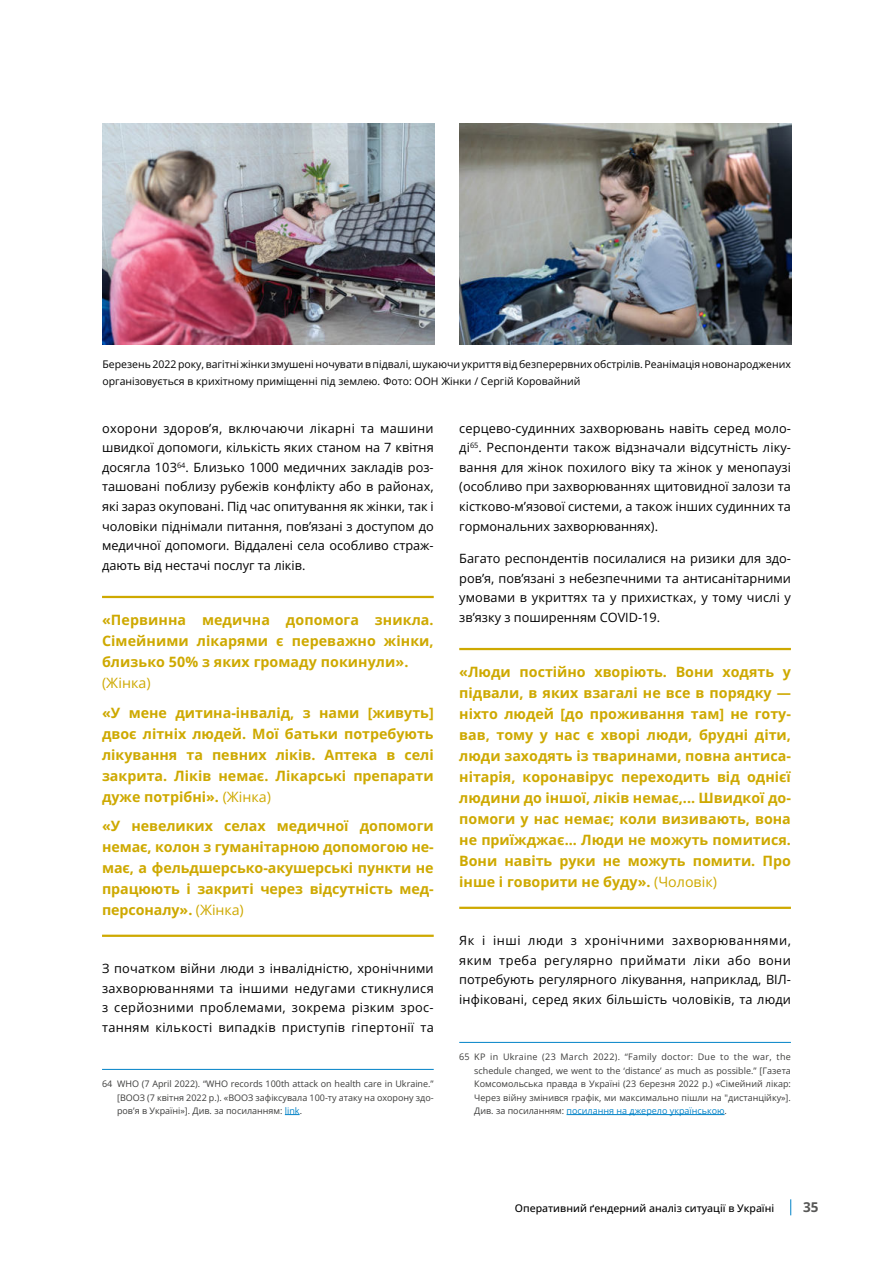
<style>
.page{position:relative;width:893px;height:1263px;background:#fff}
.page>*{position:absolute;margin:0;border:0;box-sizing:border-box;transform-origin:0 0}
.t1{font:700 14.25px/21px "Open Sans";color:#cea900;text-align:justify}
.t2{font:14.25px "Open Sans";letter-spacing:.005em;color:#cea900}
.t3{font:700 13.5px "Open Sans";color:#575756}
.t4{font:12.75px/19.6px "Open Sans";letter-spacing:.005em;color:#000;text-align:justify}
.t5{font:10.5px/16.5px "Open Sans";color:#000}
.t6{font:500 10.5px "Open Sans";color:#000}
.t7{font:9px/13.5px "Open Sans";color:#3c3c3b;text-align:justify}
.s1{font-weight:400}
.s2{color:#0082c7}
</style>
<div class="page">
<svg style="left:790px;top:1199px;width:1px;height:16px"></svg>
<hr style="left:102px;top:596px;width:332px;height:2px;background:#cea900">
<hr style="left:102px;top:935px;width:332px;height:2px;background:#cea900">
<hr style="left:102px;top:1069px;width:332px;height:1px;background:#0082c7">
<svg style="left:285px;top:1114px;width:15px;height:1px"></svg>
<hr style="left:459px;top:648px;width:332px;height:2px;background:#cea900">
<hr style="left:459px;top:907px;width:332px;height:2px;background:#cea900">
<hr style="left:459px;top:1042px;width:332px;height:1px;background:#0082c7">
<hr style="left:567px;top:1114px;width:158px;height:1px;background:#0082c7">
<img style="left:102px;top:123px;width:332px;height:221px">
<img style="left:460px;top:123px;width:331px;height:221px">
<p class="t5" style="left:102px;top:356px;width:690px">Березень 2022 року, вагітні жінки змушені ночувати в підвалі, шукаючи укриття від безперервних обстрілів. Реанімація новонароджених організовується в крихітному приміщенні під землею. Фото: ООН Жінки / Сергій Коровайний</p>
<p class="t4" style="left:102px;top:418px;width:333px">охорони здоров’я, включаючи лікарні та машини швидкої допомоги, кількість яких станом на 7 квітня досягла 103<sup>64</sup>. Близько 1000 медичних закладів роз&shy;ташовані поблизу рубежів конфлікту або в районах, які зараз окуповані. Під час опитування як жінки, так і чоловіки піднімали питання, пов’язані з доступом до медичної допомоги. Віддалені села особливо страж&shy;дають від нестачі послуг та ліків.</p>
<p class="t1" style="left:102px;top:609px;width:333px">«Первинна медична допомога зникла.<br>Сімейними лікарями є переважно жінки, близько 50% з яких громаду покинули».</p>
<p class="t2" style="left:102px;top:673px;width:50px">(Жінка)</p>
<p class="t1" style="left:102px;top:702px;width:333px">«У мене дитина-інвалід, з нами [живуть] двоє літніх людей. Мої батьки потребують лікування та певних ліків. Аптека в селі закрита. Ліків немає. Лікарські препарати дуже потрібні». <span class="s1">(Жінка)</span></p>
<p class="t1" style="left:102px;top:815px;width:333px">«У невеликих селах медичної допомоги немає, колон з гуманітарною допомогою не&shy;має, а фельдшерсько-акушерські пункти не працюють і закриті через відсутність мед&shy;персоналу». <span class="s1">(Жінка)</span></p>
<p class="t4" style="left:102px;top:958px;width:333px">З початком війни люди з інвалідністю, хронічними захворюваннями та іншими недугами стикнулися з серйозними проблемами, зокрема різким зрос&shy;танням кількості випадків приступів гіпертонії та</p>
<p class="t7" style="left:117px;top:1077px;width:318px;text-indent:-15px">64 WHO (7 April 2022). “WHO records 100th attack on health care in Ukraine.” [ВООЗ (7 квітня 2022 р.). «ВООЗ зафіксувала 100-ту атаку на охорону здо&shy;ров’я в Україні»]. Див. за посиланням: <span class="s2">link</span>.</p>
<p class="t4" style="left:459px;top:418px;width:333px">серцево-судинних захворювань навіть серед моло&shy;ді<sup>65</sup>. Респонденти також відзначали відсутність ліку&shy;вання для жінок похилого віку та жінок у менопаузі (особливо при захворюваннях щитовидної залози та кістково-м’язової системи, а також інших судинних та гормональних захворюваннях).</p>
<p class="t4" style="left:459px;top:548px;width:333px">Багато респондентів посилалися на ризики для здо&shy;ров’я, пов’язані з небезпечними та антисанітарними умовами в укриттях та у прихистках, у тому числі у зв’язку з поширенням COVID-19.</p>
<p class="t1" style="left:459px;top:661px;width:333px">«Люди постійно хворіють. Вони ходять у підвали, в яких взагалі не все в порядку — ніхто людей [до проживання там] не готу&shy;вав, тому у нас є хворі люди, брудні діти, люди заходять із тваринами, повна антиса&shy;нітарія, коронавірус переходить від однієї людини до іншої, ліків немає,... Швидкої до&shy;помоги у нас немає; коли визивають, вона не приїжджає... Люди не можуть помитися.<br>Вони навіть руки не можуть помити. Про інше і говорити не буду». <span class="s1">(Чоловік)</span></p>
<p class="t4" style="left:459px;top:930px;width:333px">Як і інші люди з хронічними захворюваннями, яким треба регулярно приймати ліки або вони потребують регулярного лікування, наприклад, ВІЛ&shy;інфіковані, серед яких більшість чоловіків, та люди</p>
<p class="t7" style="left:474px;top:1050px;width:318px;text-indent:-15px">65 KP in Ukraine (23 March 2022). “Family doctor: Due to the war, the schedule changed, we went to the ‘distance’ as much as possible.” [Газета Комсомольська правда в Україні (23 березня 2022 р.) «Сімейний лікар:<br>Через війну змінився графік, ми максимально пішли на "дистанційку»].<br>Див. за посиланням: <span class="s2">посилання на джерело українською</span>.</p>
<p class="t6" style="left:515px;top:1201px;width:261px">Оперативний ґендерний аналіз ситуації в Україні</p>
<p class="t3" style="left:803px;top:1202px;width:17px">35</p>
</div>
